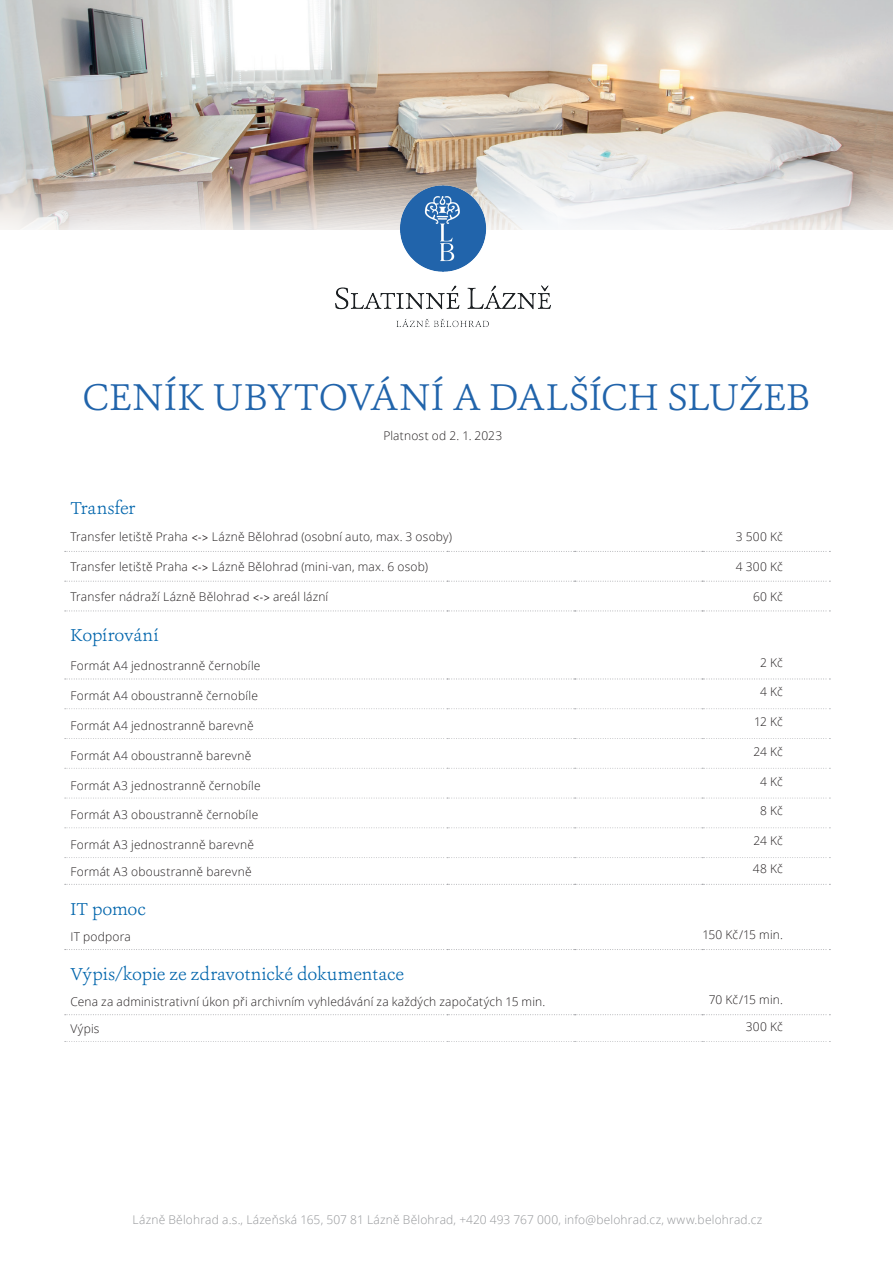
<style>
.page{position:relative;width:893px;height:1263px;background:#fff}
.page>*{position:absolute;margin:0;border:0;box-sizing:border-box;transform-origin:0 0}
.t1{font:300 39px "Ashbury";letter-spacing:.005em;color:#2164ab}
.Nadpis_oblasti{font:300 18px "Ashbury";letter-spacing:-.01em;color:#0165ac}
.text{font:300 12px "Open Sans";letter-spacing:.015em;color:#231f20}
.text-2{font:300 12px "Open Sans";letter-spacing:.015em;color:#939598}
.s1{font-family:"Ashbury"}
</style>
<div class="page">
<img style="left:0;top:0;width:893px;height:135px">
<img style="left:0;top:135px;width:893px;height:95px">
<img style="left:313px;top:164px;width:259px;height:164px">
<svg style="left:575px;top:550px;width:255px;height:334px"></svg>
<svg style="left:65px;top:551px;width:765px;height:1px"></svg>
<svg style="left:65px;top:708px;width:765px;height:1px"></svg>
<svg style="left:65px;top:738px;width:765px;height:1px"></svg>
<svg style="left:65px;top:768px;width:765px;height:1px"></svg>
<svg style="left:65px;top:798px;width:765px;height:1px"></svg>
<svg style="left:65px;top:827px;width:765px;height:1px"></svg>
<svg style="left:65px;top:857px;width:765px;height:1px"></svg>
<svg style="left:65px;top:1041px;width:765px;height:1px"></svg>
<svg style="left:65px;top:581px;width:765px;height:1px"></svg>
<svg style="left:65px;top:610px;width:765px;height:1px"></svg>
<svg style="left:65px;top:949px;width:765px;height:1px"></svg>
<svg style="left:65px;top:679px;width:765px;height:1px"></svg>
<svg style="left:65px;top:884px;width:765px;height:1px"></svg>
<svg style="left:65px;top:1014px;width:765px;height:1px"></svg>
<p class="t1" style="left:83px;top:372px;width:729px">CENÍK UBYTOVÁNÍ A DALŠÍCH SLUŽEB</p>
<p class="text" style="left:383px;top:427px;width:120px">Platnost od 2. 1. 2023</p>
<p class="Nadpis_oblasti" style="left:70px;top:496px;width:67px">Transfer</p>
<p class="text" style="left:70px;top:528px;width:383px">Transfer letiště Praha <span class="s1">&lt;-&gt;</span> Lázně Bělohrad (osobní auto, max. 3 osoby)</p>
<p class="text" style="left:736px;top:528px;width:49px">3 500 Kč</p>
<p class="text" style="left:70px;top:558px;width:359px">Transfer letiště Praha <span class="s1">&lt;-&gt;</span> Lázně Bělohrad (mini-van, max. 6 osob)</p>
<p class="text" style="left:736px;top:558px;width:49px">4 300 Kč</p>
<p class="text" style="left:70px;top:588px;width:259px">Transfer nádraží Lázně Bělohrad <span class="s1">&lt;-&gt;</span> areál lázní</p>
<p class="text" style="left:753px;top:588px;width:31px">60 Kč</p>
<p class="Nadpis_oblasti" style="left:70px;top:624px;width:90px">Kopírování</p>
<p class="text" style="left:70px;top:658px;width:192px">Formát A4 jednostranně černobíle</p>
<p class="text" style="left:760px;top:654px;width:24px">2 Kč</p>
<p class="text" style="left:70px;top:688px;width:189px">Formát A4 oboustranně černobíle</p>
<p class="text" style="left:760px;top:684px;width:24px">4 Kč</p>
<p class="text" style="left:70px;top:717px;width:185px">Formát A4 jednostranně barevně</p>
<p class="text" style="left:754px;top:713px;width:30px">12 Kč</p>
<p class="text" style="left:70px;top:747px;width:183px">Formát A4 oboustranně barevně</p>
<p class="text" style="left:754px;top:743px;width:31px">24 Kč</p>
<p class="text" style="left:70px;top:777px;width:192px">Formát A3 jednostranně černobíle</p>
<p class="text" style="left:760px;top:773px;width:24px">4 Kč</p>
<p class="text" style="left:70px;top:807px;width:189px">Formát A3 oboustranně černobíle</p>
<p class="text" style="left:760px;top:803px;width:24px">8 Kč</p>
<p class="text" style="left:70px;top:836px;width:185px">Formát A3 jednostranně barevně</p>
<p class="text" style="left:754px;top:832px;width:31px">24 Kč</p>
<p class="text" style="left:70px;top:863px;width:183px">Formát A3 oboustranně barevně</p>
<p class="text" style="left:753px;top:861px;width:32px">48 Kč</p>
<p class="Nadpis_oblasti" style="left:70px;top:897px;width:77px">IT pomoc</p>
<p class="text" style="left:70px;top:928px;width:62px">IT podpora</p>
<p class="text" style="left:702px;top:926px;width:82px">150 Kč/15 min.</p>
<p class="Nadpis_oblasti" style="left:70px;top:962px;width:335px">Výpis/kopie ze zdravotnické dokumentace</p>
<p class="text" style="left:70px;top:994px;width:477px">Cena za administrativní úkon při archivním vyhledávání za každých započatých 15 min.</p>
<p class="text" style="left:709px;top:991px;width:76px">70 Kč/15 min.</p>
<p class="text" style="left:70px;top:1020px;width:31px">Výpis</p>
<p class="text" style="left:746px;top:1018px;width:39px">300 Kč</p>
<p class="text-2" style="left:133px;top:1212px;width:631px">Lázně Bělohrad a.s., Lázeňská 165, 507 81 Lázně Bělohrad, +420 493 767 000, info@belohrad.cz, www.belohrad.cz</p>
</div>
